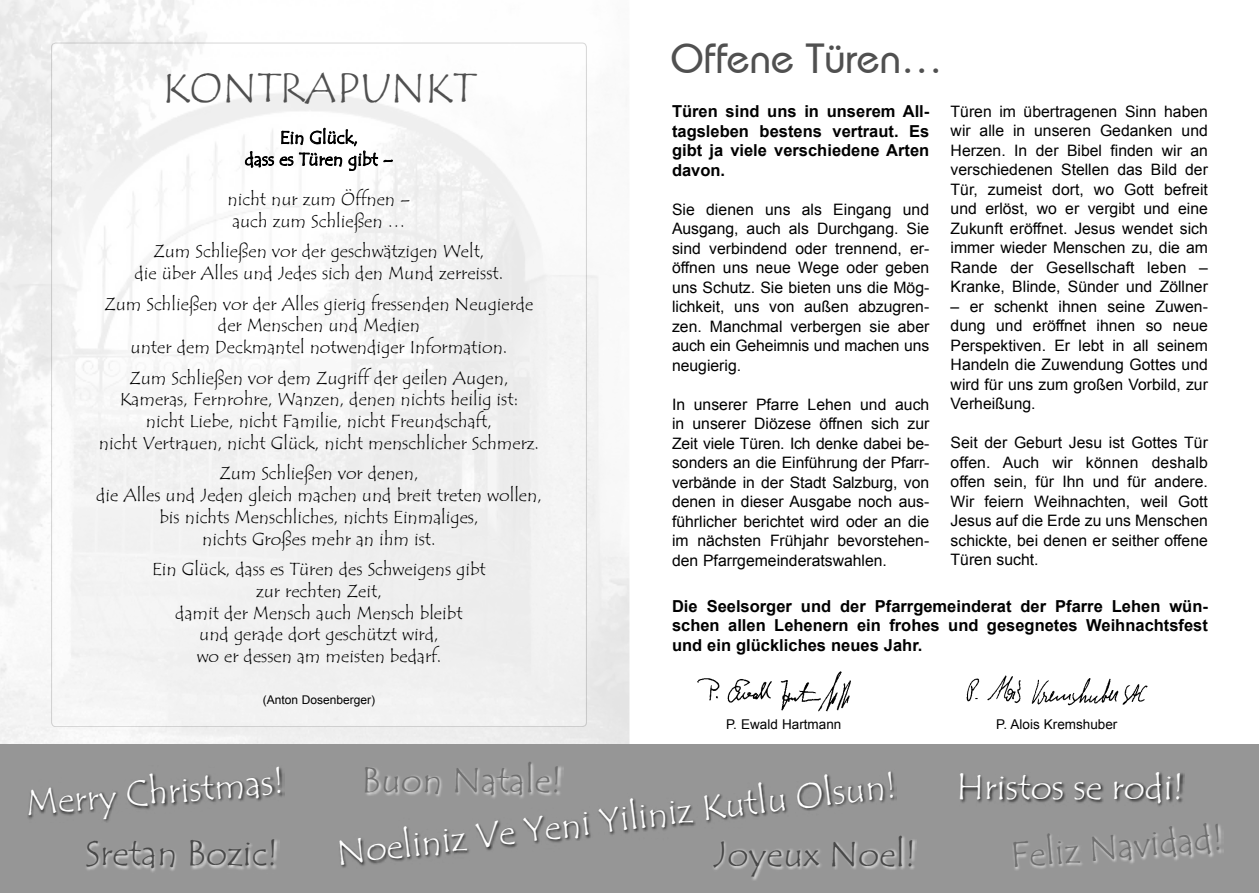
<style>
.page{position:relative;width:1259px;height:893px;background:#fff}
.page>*{position:absolute;margin:0;border:0;box-sizing:border-box;transform-origin:0 0}
.t1{font:42px "Bahirmi Light Normal";color:#505050}
.t2{font:42px "Tempus Sans ITC";color:#505050}
.t3{font:36px "Tempus Sans ITC";color:#fff}
.t4{font:36px "Tempus Sans ITC";color:#6f6f6f}
.t5{font:36px "Tempus Sans ITC";color:#484848}
.t6{font:18px/21.8px "Tempus Sans ITC";color:#000;text-align:center}
.t7{font:700 16.5px/19.5px "Arial";color:#000;text-align:justify}
.t8{font:15.75px/19.5px "Arial";color:#000;text-align:justify}
.t9{font:13.5px "Arial";color:#000}
.t10{font:12px "Arial";color:#000}
</style>
<div class="page">
<div style="left:0;top:744px;width:1259px;height:149px;background:#969696"></div>
<div style="left:85px;top:837px;width:195px;height:36px;background:#fff;opacity:.75"></div>
<div style="left:959px;top:770px;width:226px;height:38px;background:#000;opacity:.75"></div>
<div style="left:1011px;top:821px;width:212px;height:50px;background:#fff;opacity:.75"></div>
<div style="left:338px;top:769px;width:558px;height:100px;background:#000;opacity:.75"></div>
<div style="left:711px;top:834px;width:206px;height:47px;background:#fff;opacity:.75"></div>
<div style="left:27px;top:766px;width:257px;height:57px;background:#000;opacity:.75"></div>
<svg style="left:50px;top:42px;width:537px;height:685px"></svg>
<img style="left:697px;top:671px;width:154px;height:41px">
<img style="left:966px;top:675px;width:182px;height:31px">
<svg style="left:245px;top:123px;width:148px;height:50px"></svg>
<h1 class="t2" style="left:162px;top:62px;width:314px">KONTRAPUNKT</h1>
<p class="t6" style="left:245px;top:127px;width:150px">Ein Glück,<br>dass es Türen gibt –</p>
<p class="t6" style="left:227px;top:188px;width:184px;text-align:left">nicht nur zum Öffnen – auch zum Schließen …</p>
<p class="t6" style="left:135px;top:241px;width:370px">Zum Schließen vor der geschwätzigen Welt,<br>die über Alles und Jedes sich den Mund zerreisst.</p>
<p class="t6" style="left:104px;top:293px;width:430px">Zum Schließen vor der Alles gierig fressenden Neugierde der Menschen und Medien<br>unter dem Deckmantel notwendiger Information.</p>
<p class="t6" style="left:99px;top:367px;width:442px">Zum Schließen vor dem Zugriff der geilen Augen, Kameras, Fernrohre, Wanzen, denen nichts heilig ist: nicht Liebe, nicht Familie, nicht Freundschaft,<br>nicht Vertrauen, nicht Glück, nicht menschlicher Schmerz.</p>
<p class="t6" style="left:96px;top:463px;width:447px">Zum Schließen vor denen,<br>die Alles und Jeden gleich machen und breit treten wollen, bis nichts Menschliches, nichts Einmaliges,<br>nichts Großes mehr an ihm ist.</p>
<p class="t6" style="left:152px;top:559px;width:335px">Ein Glück, dass es Türen des Schweigens gibt zur rechten Zeit,<br>damit der Mensch auch Mensch bleibt<br>und gerade dort geschützt wird,<br>wo er dessen am meisten bedarf.</p>
<p class="t10" style="left:263px;top:692px;width:114px">(Anton Dosenberger)</p>
<h1 class="t1" style="left:671px;top:33px;width:273px">Offene Türen…</h1>
<p class="t7" style="left:672px;top:102px;width:259px">Türen sind uns in unserem All&shy;tagsleben bestens vertraut. Es gibt ja viele verschiedene Arten davon.</p>
<p class="t8" style="left:672px;top:200px;width:259px">Sie dienen uns als Eingang und Ausgang, auch als Durchgang. Sie sind verbindend oder trennend, er&shy;öffnen uns neue Wege oder geben uns Schutz. Sie bieten uns die Mög&shy;lichkeit, uns von außen abzugren&shy;zen. Manchmal verbergen sie aber auch ein Geheimnis und machen uns neugierig.</p>
<p class="t8" style="left:672px;top:395px;width:259px">In unserer Pfarre Lehen und auch in unserer Diözese öffnen sich zur Zeit viele Türen. Ich denke dabei be&shy;sonders an die Einführung der Pfarr&shy;verbände in der Stadt Salzburg, von denen in dieser Ausgabe noch aus&shy;führlicher berichtet wird oder an die im nächsten Frühjahr bevorstehen&shy;den Pfarrgemeinderatswahlen.</p>
<p class="t8" style="left:950px;top:102px;width:259px">Türen im übertragenen Sinn haben wir alle in unseren Gedanken und Herzen. In der Bibel finden wir an verschiedenen Stellen das Bild der Tür, zumeist dort, wo Gott befreit und erlöst, wo er vergibt und eine Zukunft eröffnet. Jesus wendet sich immer wieder Menschen zu, die am Rande der Gesellschaft leben – Kranke, Blinde, Sünder und Zöllner</p>
<p class="t8" style="left:950px;top:297px;width:259px">– er schenkt ihnen seine Zuwen&shy;dung und eröffnet ihnen so neue Perspektiven. Er lebt in all seinem Handeln die Zuwendung Gottes und wird für uns zum großen Vorbild, zur Verheißung.</p>
<p class="t8" style="left:950px;top:433px;width:259px">Seit der Geburt Jesu ist Gottes Tür offen. Auch wir können deshalb offen sein, für Ihn und für andere.<br>Wir feiern Weihnachten, weil Gott Jesus auf die Erde zu uns Menschen schickte, bei denen er seither offene Türen sucht.</p>
<p class="t7" style="left:672px;top:597px;width:537px">Die Seelsorger und der Pfarrgemeinderat der Pfarre Lehen wün&shy;schen allen Lehenern ein frohes und gesegnetes Weihnachtsfest und ein glückliches neues Jahr.</p>
<p class="t9" style="left:726px;top:715px;width:117px">P. Ewald Hartmann</p>
<p class="t9" style="left:996px;top:715px;width:123px">P. Alois Kremshuber</p>
<h2 class="t3" style="left:24px;top:780px;width:261px;rotate:-5deg">Merry Christmas!</h2>
<h2 class="t5" style="left:85px;top:831px;width:195px">Sretan Bozic!</h2>
<h2 class="t4" style="left:361px;top:757px;width:202px">Buon Natale!</h2>
<h2 class="t3" style="left:956px;top:764px;width:229px">Hristos se rodi!</h2>
<h2 class="t3" style="left:333px;top:831px;width:565px;rotate:-7deg">Noeliniz Ve Yeni Yiliniz Kutlu Olsun!</h2>
<h2 class="t4" style="left:1008px;top:833px;width:215px;rotate:-5deg">Feliz Navidad!</h2>
<h2 class="t5" style="left:713px;top:831px;width:204px">Joyeux Noel!</h2>
</div>
